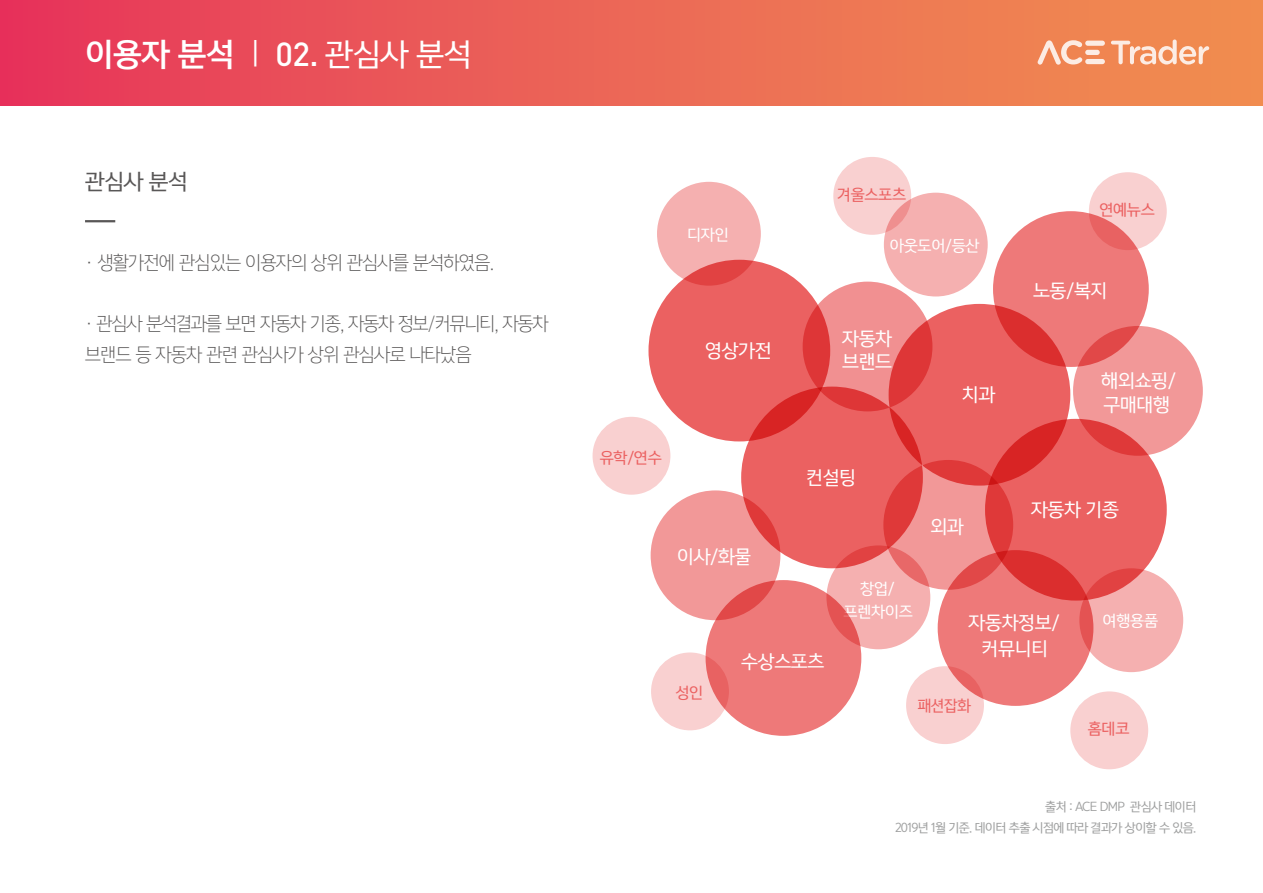
<style>
.page{position:relative;width:1263px;height:893px;background:#fff}
.page>*{position:absolute;margin:0;border:0;box-sizing:border-box;transform-origin:0 0}
.t1{font:30px "Yoon Gothic Pro 770";color:#fff}
.t2{font:21px "Yoon Gothic Pro 750";color:#595757}
.t3{font:18.75px/30.8px "Yoon Gothic Pro 720";letter-spacing:-.04em;color:#595757;scale:.95 1}
.t4{font:18.75px "Yoon Gothic Pro 720";letter-spacing:-.02em;color:#595757}
.t5{font:18px/25.8px "Yoon Gothic Pro 750";letter-spacing:-.02em;color:#fff}
.t6{font:15px/22.8px "Yoon Gothic Pro 750";letter-spacing:-.02em;color:#fff;text-align:center}
.t7{font:15px "Yoon Gothic Pro 750";letter-spacing:-.02em;color:#eb6161}
.t8{font:15px "Yoon Gothic Pro 750";letter-spacing:-.02em;color:#eb6161;scale:.96 1}
.t9{font:12px/21px "Yoon Gothic Pro 750";letter-spacing:-.05em;color:#9fa0a0;text-align:right}
.s1{font-family:"Yoon Gothic Pro 740";font-size:28.8px}
.s2{font-family:"DIN Pro";font-weight:500;font-size:33px}
.s3{font-family:"Yoon Gothic Pro 750"}
</style>
<div class="page">
<div style="left:0;top:0;width:1263px;height:105px;background:linear-gradient(to right,#e7385b,#f19350)"></div>
<svg style="left:1111px;top:40px;width:98px;height:25px;background:#f4ad87"></svg>
<div style="left:1085px;top:50px;width:15px;height:5px;background:#fcece4;border-radius:3px"></div>
<div style="left:1085px;top:41px;width:20px;height:5px;background:#fcece4;border-radius:3px"></div>
<div style="left:1085px;top:59px;width:20px;height:5px;background:#fcece4;border-radius:3px"></div>
<svg style="left:1037px;top:40px;width:45px;height:25px"></svg>
<hr style="left:85px;top:220px;width:30px;height:2px;background:#595757">
<div style="left:651px;top:490px;width:129px;height:130px;background:#f29898;border-radius:50%"></div>
<div style="left:648px;top:260px;width:182px;height:181px;background:#eb6161;border-radius:50%"></div>
<div style="left:993px;top:211px;width:156px;height:156px;background:#ee7979;border-radius:50%"></div>
<div style="left:938px;top:550px;width:155px;height:156px;background:#ee7979;border-radius:50%"></div>
<div style="left:706px;top:580px;width:155px;height:156px;background:#ee7979;border-radius:50%"></div>
<div style="left:985px;top:419px;width:182px;height:182px;background:#eb6161;border-radius:50%"></div>
<div style="left:741px;top:387px;width:182px;height:181px;background:#eb6161;border-radius:50%"></div>
<svg style="left:889px;top:304px;width:181px;height:182px;background:#e75555"></svg>
<svg style="left:1079px;top:568px;width:104px;height:104px;background:#f19e9e"></svg>
<div style="left:884px;top:193px;width:104px;height:103px;background:#f5b0b0;border-radius:50%"></div>
<svg style="left:883px;top:460px;width:130px;height:130px;background:#e96f6f"></svg>
<svg style="left:1073px;top:326px;width:130px;height:130px;background:#ef8989"></svg>
<div style="left:833px;top:157px;width:78px;height:78px;background:#f9d0d0;border-radius:50%"></div>
<svg style="left:1089px;top:172px;width:78px;height:78px;background:#f6bdbd"></svg>
<div style="left:1070px;top:691px;width:78px;height:78px;background:#f9d0d0;border-radius:50%"></div>
<div style="left:906px;top:666px;width:78px;height:78px;background:#f9d0d0;border-radius:50%"></div>
<div style="left:592px;top:417px;width:78px;height:78px;background:#f9d0d0;border-radius:50%"></div>
<svg style="left:651px;top:652px;width:78px;height:78px;background:#f6c0c0"></svg>
<div style="left:657px;top:182px;width:104px;height:104px;background:#f5b0b0;border-radius:50%"></div>
<svg style="left:826px;top:545px;width:104px;height:104px;background:#f19b9b"></svg>
<svg style="left:803px;top:282px;width:129px;height:129px;background:#ea6f70"></svg>
<h1 class="t1" style="left:85px;top:32px;width:388px">이용자 분석 <span class="s1">ㅣ</span> <span class="s2">02.</span> <span class="s3">관심사 분석</span></h1>
<p class="t2" style="left:85px;top:167px;width:104px">관심사 분석</p>
<p class="t4" style="left:85px;top:251px;width:411px">· 생활가전에 관심있는 이용자의 상위 관심사를 분석하였음.</p>
<p class="t3" style="left:85px;top:308px;width:489px">· 관심사 분석결과를 보면 자동차 기종, 자동차 정보/커뮤니티, 자동차 브랜드 등 자동차 관련 관심사가 상위 관심사로 나타났음</p>
<p class="t6" style="left:687px;top:223px;width:43px">디자인</p>
<p class="t5" style="left:705px;top:337px;width:68px">영상가전</p>
<p class="t7" style="left:837px;top:185px;width:71px">겨울스포츠</p>
<p class="t6" style="left:890px;top:234px;width:91px">아웃도어/등산</p>
<p class="t5" style="left:842px;top:327px;width:52px;line-height:22.8px">자동차 브랜드</p>
<p class="t5" style="left:962px;top:382px;width:35px">치과</p>
<p class="t7" style="left:1099px;top:199px;width:57px">연예뉴스</p>
<p class="t5" style="left:1033px;top:277px;width:76px">노동/복지</p>
<p class="t5" style="left:1101px;top:368px;width:76px;line-height:24px">해외쇼핑/ 구매대행</p>
<p class="t7" style="left:600px;top:448px;width:64px">유학/연수</p>
<p class="t5" style="left:677px;top:543px;width:76px">이사/화물</p>
<p class="t5" style="left:806px;top:464px;width:52px">컨설팅</p>
<p class="t6" style="left:843px;top:577px;width:71px">창업/ 프렌차이즈</p>
<p class="t5" style="left:741px;top:649px;width:85px">수상스포츠</p>
<p class="t5" style="left:930px;top:513px;width:35px">외과</p>
<p class="t5" style="left:1031px;top:496px;width:90px">자동차 기종</p>
<p class="t5" style="left:969px;top:609px;width:93px;text-align:center">자동차정보/ 커뮤니티</p>
<p class="t6" style="left:1103px;top:609px;width:57px">여행용품</p>
<p class="t7" style="left:675px;top:683px;width:29px">성인</p>
<p class="t8" style="left:918px;top:696px;width:57px">패션잡화</p>
<p class="t7" style="left:1088px;top:719px;width:43px">홈데코</p>
<p class="t9" style="left:895px;top:796px;width:303px">출처 : ACE DMP 관심사 데이터<br>2019년 1월 기준. 데이터 추출 시점에 따라 결과가 상이할 수 있음.</p>
</div>
